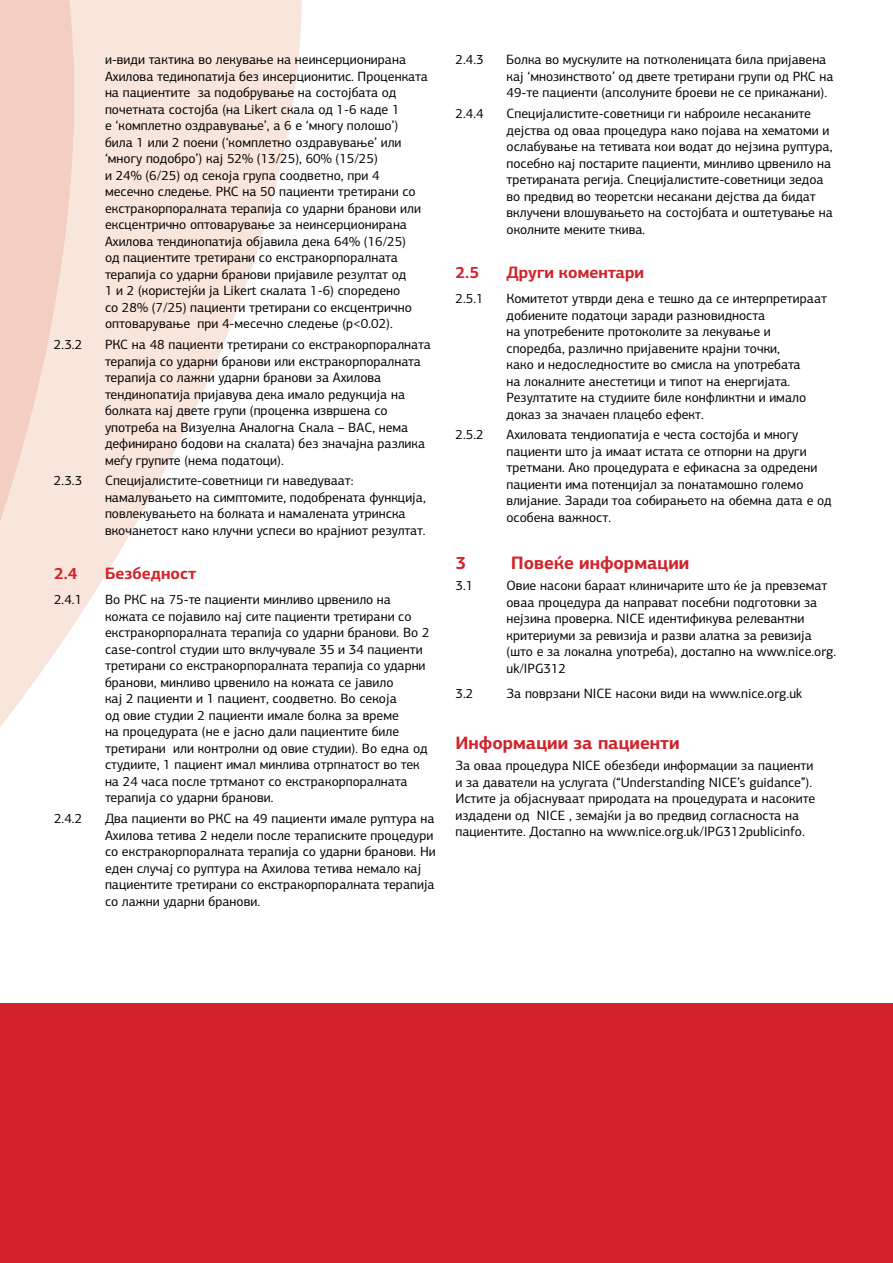
<style>
.page{position:relative;width:893px;height:1263px;background:#fff}
.page>*{position:absolute;margin:0;border:0;box-sizing:border-box;transform-origin:0 0}
.t1{font:700 18px "PF Centro Sans Pro";color:#d2232a}
.t2{font:700 16.5px "PF Centro Sans Pro";color:#d2232a}
.t3{font:13.5px/16.5px "PF Centro Sans Pro";color:#000}
</style>
<div class="page">
<svg style="left:0;top:0;width:302px;height:727px;fill:#f8e5dc"></svg>
<svg style="left:0;top:0;width:88px;height:559px;background:#f5d8cc"></svg>
<div style="left:0;top:1003px;width:893px;height:260px;background:#d2232a"></div>
<p class="t3" style="left:105px;top:52px;width:324px">и-види тактика во лекување на неинсерционирана Ахилова тединопатија без инсерционитис. Проценката на пациентите за подобрување на состојбата од почетната состојба (на Likert скала од 1-6 каде 1<br>e ‘комплетно оздравување’, а 6 е ‘многу полошо’) била 1 или 2 поени (‘комплетно оздравување’ или ‘многу подобро’) кај 52% (13/25), 60% (15/25)<br>и 24% (6/25) од секоја група соодветно, при 4 месечно следење. РКС на 50 пациенти третирани со екстракорпоралната терапија со ударни бранови или ексцентрично оптоварување за неинсерционирана Ахилова тендинопатија објавила дека 64% (16/25)<br>од пациентите третирани со екстракорпоралната терапија со ударни бранови пријавиле резултат од<br>1 и 2 (користејќи ја Likert скалата 1-6) споредено<br>со 28% (7/25) пациенти третирани со ексцентрично оптоварување при 4-месечно следење (p&lt;0.02).</p>
<p class="t3" style="left:54px;top:336px;width:30px">2.3.2</p>
<p class="t3" style="left:105px;top:336px;width:327px">РКС на 48 пациенти третирани со екстракорпоралната терапија со ударни бранови или екстракорпоралната терапија со лажни ударни бранови за Ахилова тендинопатија пријавува дека имало редукција на болката кај двете групи (проценка извршена со употреба на Визуелна Аналогна Скала – ВАС, нема дефинирано бодови на скалата) без значајна разлика меѓу групите (нема податоци).</p>
<p class="t3" style="left:54px;top:472px;width:30px">2.3.3</p>
<p class="t3" style="left:105px;top:472px;width:322px">Специјалистите-советници ги наведуваат: намалувањето на симптомите, подобрената функција, повлекувањето на болката и намалената утринска вкочанетост како клучни успеси во крајниот резултат.</p>
<p class="t2" style="left:54px;top:563px;width:25px">2.4</p>
<p class="t2" style="left:105px;top:563px;width:93px">Безбедност</p>
<p class="t3" style="left:54px;top:592px;width:30px">2.4.1</p>
<p class="t3" style="left:105px;top:592px;width:326px">Во РКС на 75-те пациенти минливо црвенило на кожата се појавило кај сите пациенти третирани со екстракорпоралната терапија со ударни бранови. Во 2 case-control студии што вклучувале 35 и 34 пациенти третирани со екстракорпоралната терапија со ударни бранови, минливо црвенило на кожата се јавило<br>кај 2 пациенти и 1 пациент, соодветно. Во секоја<br>од oвие студии 2 пациенти имале болка за време<br>на процедурата (не е јасно дали пациентите биле третирани или контролни од овие студии). Во една од студиите, 1 пациент имал минлива отрпнатост во тек на 24 часа после тртманот со екстракорпоралната терапија со ударни бранови.</p>
<p class="t3" style="left:54px;top:810px;width:30px">2.4.2</p>
<p class="t3" style="left:105px;top:810px;width:332px">Два пациенти во РКС на 49 пациенти имале руптура на Ахилова тетива 2 недели после тераписките процедури со екстракорпоралната терапија со ударни бранови. Ни еден случај со руптура на Ахилова тетива немало кај пациентите третирани со екстракорпоралната терапија со лажни ударни бранови.</p>
<p class="t3" style="left:455px;top:51px;width:30px">2.4.3</p>
<p class="t3" style="left:506px;top:51px;width:329px">Болка во мускулите на потколеницата била пријавена кај ‘мнозинството’ од двете третирани групи од РКС на<br>49-те пациенти (апсолуните броеви не се прикажани).</p>
<p class="t3" style="left:455px;top:105px;width:30px">2.4.4</p>
<p class="t3" style="left:506px;top:105px;width:328px">Специјалистите-советници ги наброиле несаканите дејства од оваа процедура како појава на хематоми и ослабување на тетивата кои водат до нејзина руптура, посебно кај постарите пациенти, минливо црвенило на третираната регија. Специјалистите-советници зедоа во предвид во теоретски несакани дејства да бидат вклучени влошувањето на состојбата и оштетување на околните меките ткива.</p>
<p class="t2" style="left:455px;top:262px;width:25px">2.5</p>
<p class="t2" style="left:506px;top:262px;width:139px">Други коментари</p>
<p class="t3" style="left:455px;top:290px;width:30px">2.5.1</p>
<p class="t3" style="left:506px;top:290px;width:322px">Комитетот утврди дека е тешко да се интерпретираат добиените податоци заради разновидноста<br>на употребените протоколите за лекување и споредба, различно пријавените крајни точки,<br>како и недоследностите во смисла на употребата<br>на локалните анестетици и типот на енергијата.<br>Резултатите на студиите биле конфликтни и имало доказ за значаен плацебо ефект.</p>
<p class="t3" style="left:455px;top:427px;width:30px">2.5.2</p>
<p class="t3" style="left:506px;top:427px;width:327px">Ахиловата тендиопатија е честа состојба и многу пациенти што ја имаат истата се отпорни на други третмани. Ако процедурата е ефикасна за одредени пациенти има потенцијал за понатамошно големо влијание. Заради тоа собирањето на обемна дата е од особена важност.</p>
<h1 class="t1" style="left:455px;top:552px;width:12px">3</h1>
<h1 class="t1" style="left:511px;top:552px;width:180px">Повеќе информации</h1>
<p class="t3" style="left:455px;top:577px;width:19px">3.1</p>
<p class="t3" style="left:506px;top:577px;width:331px">Овие насоки бараат клиничарите што ќе ја превземат оваа процедура да направат посебни подготовки за нејзина проверка. NICE идентификува релевантни критериуми за ревизија и разви алатка за ревизија (што е за локална употреба), достапно на www.nice.org. uk/IPG312</p>
<p class="t3" style="left:455px;top:685px;width:19px">3.2</p>
<p class="t3" style="left:506px;top:685px;width:297px">За поврзани NICE насоки види на www.nice.org.uk</p>
<h1 class="t1" style="left:455px;top:732px;width:226px">Информации за пациенти</h1>
<p class="t3" style="left:455px;top:757px;width:361px">За оваа процедура NICE обезбеди информации за пациенти и за даватели на услугата (“Understanding NICE’s guidance”).<br>Истите ја објаснуваат природата на процедурата и насоките издадени од NICE , земајќи ја во предвид согласноста на пациентите. Достапно на www.nice.org.uk/IPG312publicinfo.</p>
</div>
